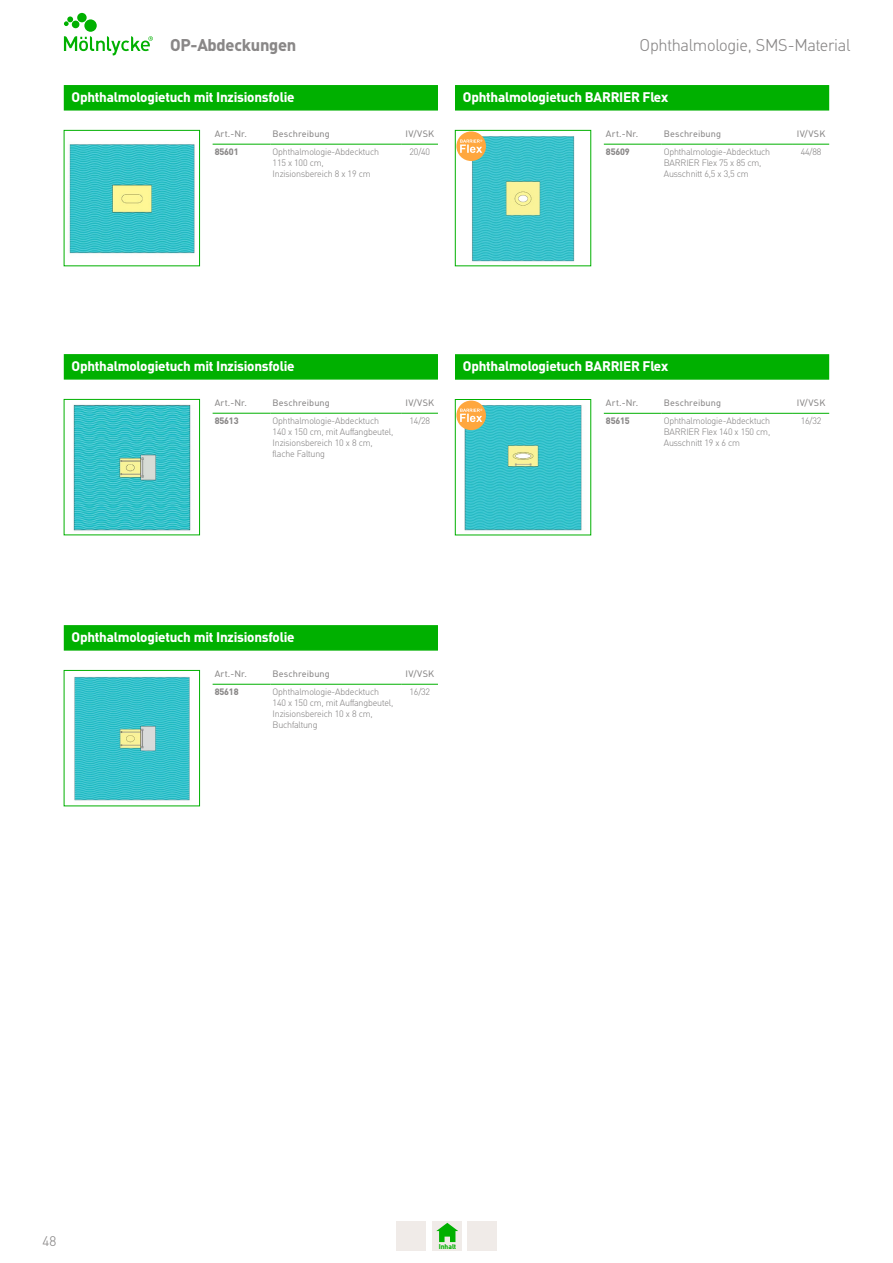
<style>
.page{position:relative;width:893px;height:1263px;background:#fff}
.page>*{position:absolute;margin:0;border:0;box-sizing:border-box;transform-origin:0 0}
.t1{font:300 16.5px "Molnlycke Din";letter-spacing:-.015em;color:#898787}
.t2{font:700 16.5px "Molnlycke Din";letter-spacing:-.015em;color:#898787}
.t3{font:700 13.5px "Molnlycke Din";letter-spacing:-.015em;color:#fff}
.t4{font:300 13.5px "Molnlycke Din";color:#898787}
.t5{font:300 9px/11.2px "Molnlycke Din";letter-spacing:-.015em;color:#898787}
.t6{font:9px "Molnlycke Din";letter-spacing:.01em;color:#898787}
.t7{font:700 9px "Molnlycke Din";letter-spacing:-.015em;color:#898787}
.t8{font:700 6.75px "Molnlycke Din";color:#00b000}
</style>
<div class="page">
<svg style="left:64px;top:13px;width:89px;height:42px"></svg>
<div style="left:396px;top:1221px;width:30px;height:29px;background:#f0ebe8"></div>
<div style="left:432px;top:1221px;width:30px;height:29px;background:#f0ebe8"></div>
<div style="left:467px;top:1221px;width:30px;height:29px;background:#f0ebe8"></div>
<svg style="left:436px;top:1223px;width:22px;height:19px"></svg>
<img style="left:73px;top:404px;width:118px;height:127px">
<div style="left:64px;top:399px;width:136px;height:136px;border:1px solid #00b000"></div>
<div style="left:64px;top:354px;width:374px;height:26px;background:#00b000;border:2px solid #00b000"></div>
<hr style="left:213px;top:413px;width:57px;height:1px;background:#00b000">
<hr style="left:270px;top:413px;width:132px;height:1px;background:#00b000">
<hr style="left:402px;top:413px;width:36px;height:1px;background:#00b000">
<img style="left:458px;top:133px;width:117px;height:129px">
<div style="left:455px;top:130px;width:136px;height:136px;border:1px solid #00b000"></div>
<img style="left:69px;top:144px;width:126px;height:110px">
<div style="left:64px;top:130px;width:136px;height:136px;border:1px solid #00b000"></div>
<div style="left:455px;top:85px;width:374px;height:26px;background:#00b000;border:2px solid #00b000"></div>
<div style="left:64px;top:85px;width:374px;height:26px;background:#00b000;border:2px solid #00b000"></div>
<hr style="left:604px;top:144px;width:58px;height:1px;background:#00b000">
<hr style="left:662px;top:144px;width:131px;height:1px;background:#00b000">
<hr style="left:793px;top:144px;width:36px;height:1px;background:#00b000">
<hr style="left:213px;top:144px;width:57px;height:1px;background:#00b000">
<hr style="left:270px;top:144px;width:132px;height:1px;background:#00b000">
<hr style="left:402px;top:144px;width:36px;height:1px;background:#00b000">
<img style="left:462px;top:401px;width:120px;height:130px">
<div style="left:455px;top:399px;width:136px;height:136px;border:1px solid #00b000"></div>
<div style="left:455px;top:354px;width:374px;height:26px;background:#00b000;border:2px solid #00b000"></div>
<hr style="left:604px;top:413px;width:58px;height:1px;background:#00b000">
<hr style="left:662px;top:413px;width:131px;height:1px;background:#00b000">
<hr style="left:793px;top:413px;width:36px;height:1px;background:#00b000">
<div style="left:456px;top:401px;width:30px;height:29px;background:#ffa73e;border-radius:50%"></div>
<svg style="left:460px;top:409px;width:22px;height:13px"></svg>
<img style="left:74px;top:676px;width:116px;height:125px">
<div style="left:64px;top:670px;width:136px;height:136px;border:1px solid #00b000"></div>
<div style="left:64px;top:625px;width:374px;height:26px;background:#00b000;border:2px solid #00b000"></div>
<hr style="left:213px;top:684px;width:57px;height:1px;background:#00b000">
<hr style="left:270px;top:684px;width:132px;height:1px;background:#00b000">
<hr style="left:402px;top:684px;width:36px;height:1px;background:#00b000">
<div style="left:456px;top:131px;width:30px;height:30px;background:#ffa73e;border-radius:50%"></div>
<svg style="left:460px;top:139px;width:22px;height:14px"></svg>
<h1 class="t2" style="left:170px;top:35px;width:128px">OP-Abdeckungen</h1>
<h1 class="t1" style="left:640px;top:36px;width:212px">Ophthalmologie, SMS-Material</h1>
<h2 class="t3" style="left:72px;top:89px;width:224px">Ophthalmologietuch mit Inzisionsfolie</h2>
<h2 class="t3" style="left:463px;top:89px;width:207px">Ophthalmologietuch BARRIER Flex</h2>
<p class="t6" style="left:606px;top:128px;width:34px">Art.-Nr.</p>
<p class="t6" style="left:664px;top:128px;width:59px">Beschreibung</p>
<p class="t6" style="left:797px;top:128px;width:30px">IV/VSK</p>
<p class="t7" style="left:606px;top:146px;width:25px">85609</p>
<p class="t5" style="left:664px;top:146px;width:108px">Ophthalmologie-Abdecktuch<br>BARRIER Flex 75 x 85 cm,<br>Ausschnitt 6,5 x 3,5 cm</p>
<p class="t5" style="left:801px;top:146px;width:22px">44/88</p>
<p class="t6" style="left:215px;top:128px;width:34px">Art.-Nr.</p>
<p class="t6" style="left:273px;top:128px;width:59px">Beschreibung</p>
<p class="t6" style="left:406px;top:128px;width:30px">IV/VSK</p>
<p class="t7" style="left:215px;top:146px;width:25px">85601</p>
<p class="t5" style="left:273px;top:146px;width:108px">Ophthalmologie-Abdecktuch<br>115 x 100 cm,<br>Inzisionsbereich 8 x 19 cm</p>
<p class="t5" style="left:409px;top:146px;width:22px">20/40</p>
<h2 class="t3" style="left:72px;top:358px;width:224px">Ophthalmologietuch mit Inzisionsfolie</h2>
<p class="t6" style="left:215px;top:397px;width:34px">Art.-Nr.</p>
<p class="t6" style="left:273px;top:397px;width:59px">Beschreibung</p>
<p class="t6" style="left:406px;top:397px;width:30px">IV/VSK</p>
<p class="t7" style="left:215px;top:415px;width:25px">85613</p>
<p class="t5" style="left:273px;top:415px;width:122px">Ophthalmologie-Abdecktuch<br>140 x 150 cm, mit Auffangbeutel,<br>Inzisionsbereich 10 x 8 cm, flache Faltung</p>
<p class="t5" style="left:409px;top:415px;width:22px">14/28</p>
<h2 class="t3" style="left:463px;top:358px;width:207px">Ophthalmologietuch BARRIER Flex</h2>
<p class="t6" style="left:606px;top:398px;width:34px">Art.-Nr.</p>
<p class="t6" style="left:664px;top:398px;width:59px">Beschreibung</p>
<p class="t6" style="left:797px;top:398px;width:30px">IV/VSK</p>
<p class="t7" style="left:606px;top:415px;width:25px">85615</p>
<p class="t5" style="left:664px;top:415px;width:108px;text-align:justify">Ophthalmologie-Abdecktuch BARRIER Flex 140 x 150 cm, Ausschnitt 19 x 6 cm</p>
<p class="t5" style="left:801px;top:415px;width:22px">16/32</p>
<h2 class="t3" style="left:72px;top:629px;width:224px">Ophthalmologietuch mit Inzisionsfolie</h2>
<p class="t6" style="left:215px;top:668px;width:34px">Art.-Nr.</p>
<p class="t6" style="left:273px;top:668px;width:59px">Beschreibung</p>
<p class="t6" style="left:406px;top:668px;width:30px">IV/VSK</p>
<p class="t7" style="left:215px;top:686px;width:25px">85618</p>
<p class="t5" style="left:273px;top:686px;width:122px">Ophthalmologie-Abdecktuch<br>140 x 150 cm, mit Auffangbeutel,<br>Inzisionsbereich 10 x 8 cm,<br>Buchfaltung</p>
<p class="t5" style="left:409px;top:686px;width:22px">16/32</p>
<h2 class="t4" style="left:43px;top:1233px;width:15px">48</h2>
<p class="t8" style="left:439px;top:1242px;width:19px">Inhalt</p>
</div>
